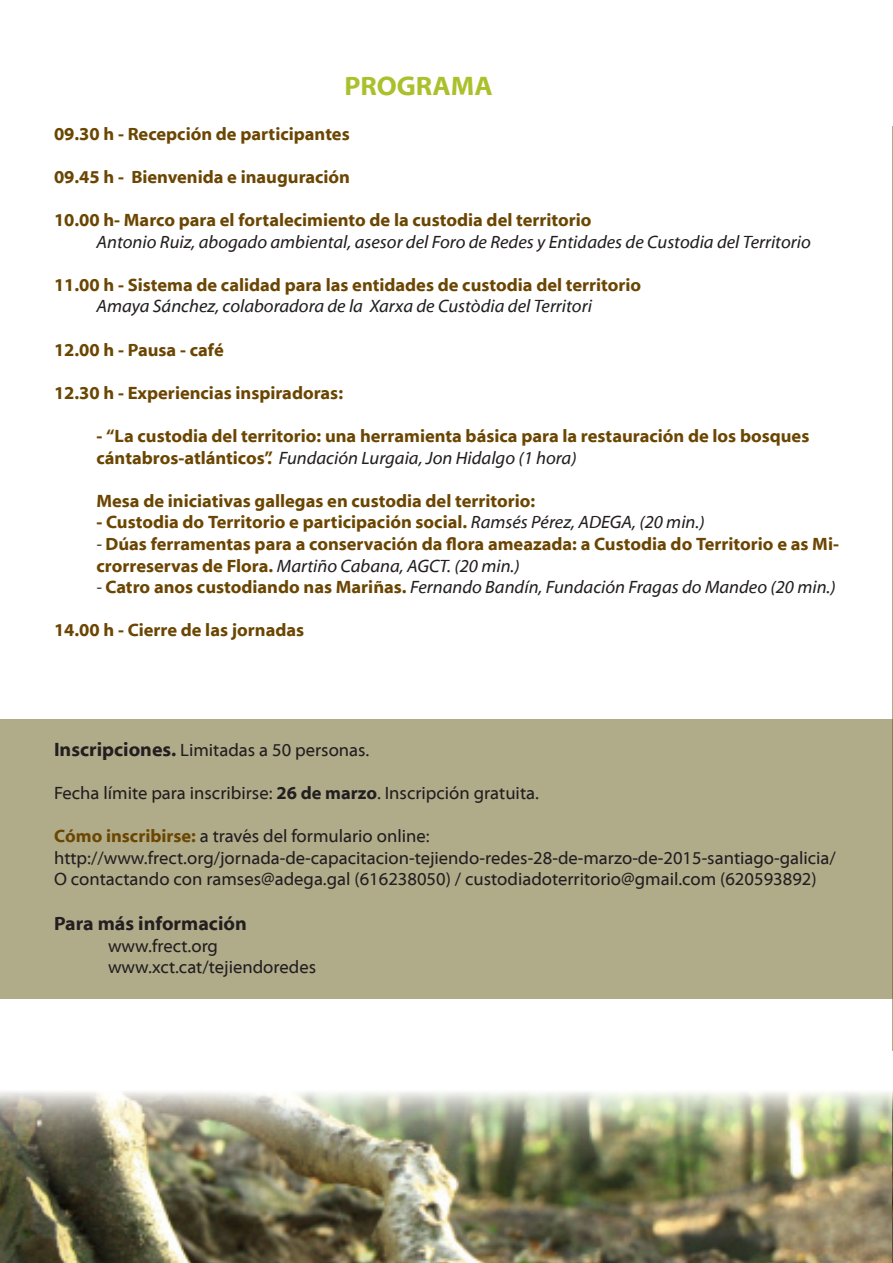
<style>
.page{position:relative;width:893px;height:1263px;background:#fff}
.page>*{position:absolute;margin:0;border:0;box-sizing:border-box;transform-origin:0 0}
.t1{font:700 27px "Myriad Web Pro";color:#aac12c}
.t2{font:700 19.5px "Myriad Web Pro";color:#231f20}
.t3{font:700 18px/21.6px "Myriad Web Pro";color:#6b4602}
.t4{font:18px/21.6px "Myriad Web Pro";color:#231f20}
.t5{font:italic 18px "Myriad Web Pro";color:#231f20}
.s1{font-weight:400;font-style:italic;color:#231f20}
.s2{font-weight:700;font-style:normal;color:#6b4602}
.s3{font-weight:700;font-size:19.5px}
.s4{font-weight:700}
.s5{font-weight:700;color:#6b4602}
</style>
<div class="page">
<div style="left:0;top:718px;width:893px;height:280px;background:#b0ac8a"></div>
<img style="left:0;top:1090px;width:893px;height:173px">
<hr style="left:892px;top:126px;width:1px;height:924px;background:#534b01">
<p class="t1" style="left:344px;top:71px;width:150px">PROGRAMA</p>
<p class="t3" style="left:54px;top:123px;width:297px">09.30 h - Recepción de participantes</p>
<p class="t3" style="left:54px;top:166px;width:298px">09.45 h - Bienvenida e inauguración</p>
<p class="t3" style="left:54px;top:209px;width:539px">10.00 h- Marco para el fortalecimiento de la custodia del territorio</p>
<p class="t5" style="left:97px;top:232px;width:716px">Antonio Ruiz, abogado ambiental, asesor del Foro de Redes y Entidades de Custodia del Territorio</p>
<p class="t3" style="left:54px;top:274px;width:589px">11.00 h - Sistema de calidad para las entidades de custodia del territorio</p>
<p class="t5" style="left:97px;top:297px;width:497px">Amaya Sánchez, colaboradora de la Xarxa de Custòdia del Territori</p>
<p class="t3" style="left:54px;top:339px;width:171px">12.00 h - Pausa - café</p>
<p class="t3" style="left:54px;top:382px;width:291px">12.30 h - Experiencias inspiradoras:</p>
<p class="t3" style="left:97px;top:425px;width:714px">- “La custodia del territorio: una herramienta básica para la restauración de los bosques cántabros-atlánticos”. <span class="s1">Fundación Lurgaia, Jon Hidalgo (1 hora)</span></p>
<p class="t3" style="left:97px;top:490px;width:440px">Mesa de iniciativas gallegas en custodia del territorio:</p>
<p class="t3" style="left:97px;top:512px;width:610px">- Custodia do Territorio e participación social. <span class="s1">Ramsés Pérez, ADEGA, (20 min.)</span></p>
<p class="t3" style="left:97px;top:533px;width:744px"><span class="s1">-</span> Dúas ferramentas para a conservación da flora ameazada: a Custodia do Territorio e as Mi&shy;crorreservas de Flora. <span class="s1">Martiño Cabana, AGCT. (20 min.)</span></p>
<p class="t5" style="left:97px;top:577px;width:741px">- <span class="s2">Catro anos custodiando nas Mariñas.</span> Fernando Bandín, Fundación Fragas do Mandeo (20 min.)</p>
<p class="t3" style="left:54px;top:620px;width:252px">14.00 h - Cierre de las jornadas</p>
<p class="t4" style="left:54px;top:739px;width:317px"><span class="s3">Inscripciones.</span> Limitadas a 50 personas.</p>
<p class="t4" style="left:54px;top:782px;width:486px">Fecha límite para inscribirse: <span class="s4">26 de marzo</span>. Inscripción gratuita.</p>
<p class="t4" style="left:54px;top:826px;width:783px"><span class="s5">Cómo inscribirse:</span> a través del formulario online: http://www.frect.org/jornada-de-capacitacion-tejiendo-redes-28-de-marzo-de-2015-santiago-galicia/</p>
<p class="t4" style="left:54px;top:869px;width:764px">O contactando con ramses@adega.gal (616238050) / custodiadoterritorio@gmail.com (620593892)</p>
<p class="t2" style="left:54px;top:913px;width:194px">Para más información</p>
<p class="t4" style="left:108px;top:935px;width:112px">www.frect.org</p>
<p class="t4" style="left:108px;top:957px;width:210px">www.xct.cat/tejiendoredes</p>
</div>
